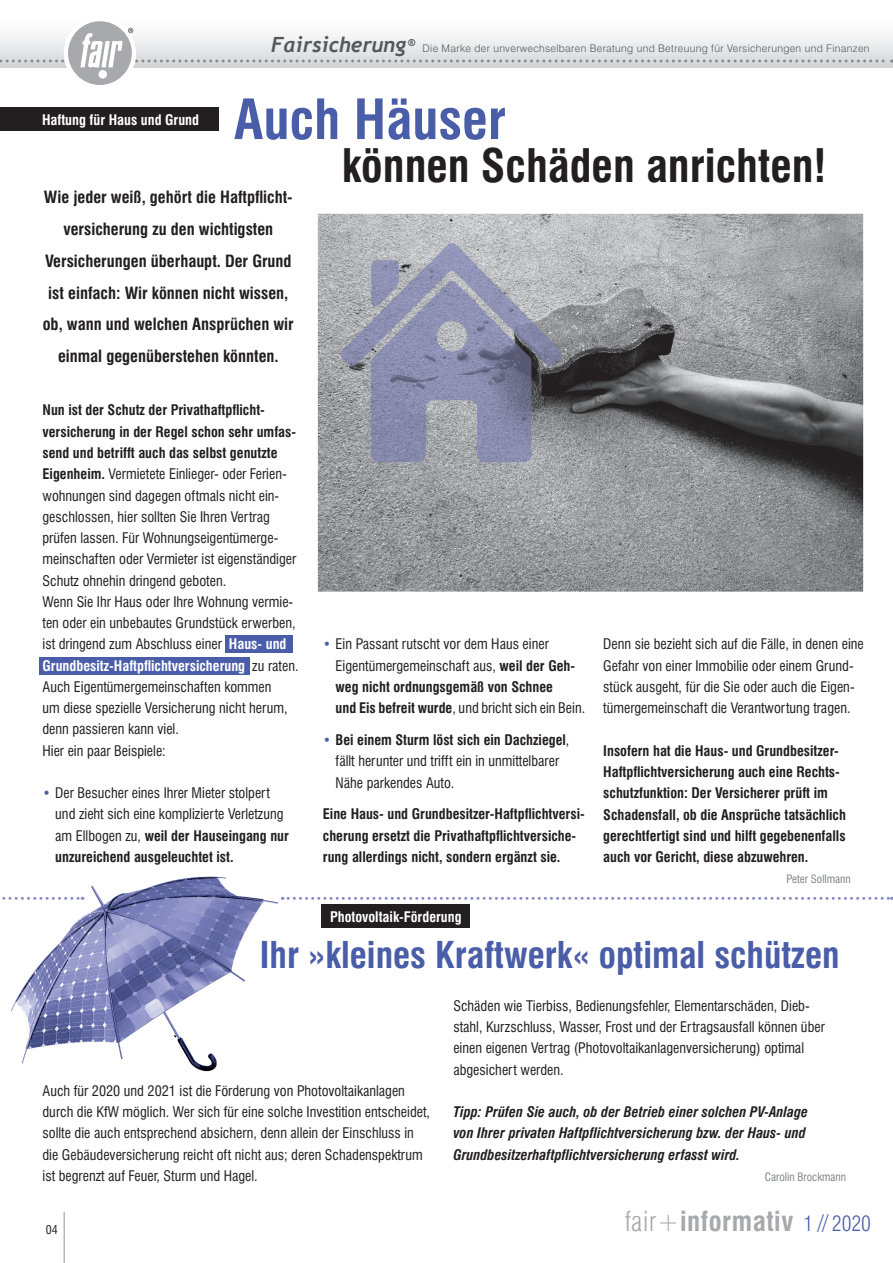
<style>
.page{position:relative;width:893px;height:1263px;background:#fff}
.page>*{position:absolute;margin:0;border:0;box-sizing:border-box;transform-origin:0 0}
.t1{font:700 condensed 54px "Swiss 721 BT";color:#4a5da9}
.t2{font:700 condensed 45px "Swiss 721 BT";color:#231f20}
.t3{font:700 condensed 36px "Swiss 721 BT";color:#4a5da9}
.t4{font:700 condensed 27px "Swiss 721 BT";letter-spacing:.02em;color:#a8a9ad}
.t5{font:italic 700 21px "Trebuchet";color:#57585a}
.t6{font:700 condensed 16.5px/32px "Swiss 721 BT";color:#231f20;text-align:center}
.t7{font:condensed 14.25px/21.3px "Swiss 721 BT";color:#231f20}
.t8{font:700 condensed 14.25px/21.3px "Swiss 721 BT";color:#231f20}
.t9{font:italic 700 condensed 14.25px/21.3px "Swiss 721 BT";color:#231f20}
.t10{font:700 condensed 14.25px "Swiss 721 BT";color:#fff}
.t11{font:condensed 12px "Swiss 721 BT";color:#231f20}
.t12{font:condensed 11.25px "Swiss 721 BT";color:#808285}
.t13{font:300 10.5px "Swiss 721 BT";letter-spacing:.03em;color:#57585a}
.s1{font-weight:700}
.s2{font-weight:700;color:#fff}
.s3{color:#4a5da9}
.s4{font-weight:300}
.s5{font-weight:300;font-size:21px;color:#4a5da9}
</style>
<div class="page">
<svg style="left:282px;top:897px;width:610px;height:3px"></svg>
<img style="left:10px;top:876px;width:268px;height:196px">
<div style="left:225px;top:635px;width:68px;height:17px;background:#4a5da9"></div>
<div style="left:39px;top:658px;width:211px;height:17px;background:#4a5da9"></div>
<div style="left:0;top:107px;width:218px;height:24px;background:#231f20"></div>
<div style="left:68px;top:21px;width:64px;height:64px;background:#a8a9ad;border-radius:50%"></div>
<div style="left:99px;top:70px;width:8px;height:9px;background:#fff;border-radius:50%"></div>
<svg style="left:0;top:28px;width:892px;height:39px"></svg>
<hr style="left:64px;top:1212px;width:1px;height:51px;background:#939598">
<img style="left:318px;top:214px;width:545px;height:378px">
<img style="left:338px;top:238px;width:230px;height:230px">
<div style="left:322px;top:904px;width:148px;height:24px;background:#231f20"></div>
<svg style="left:2px;top:897px;width:81px;height:3px"></svg>
<p class="t10" style="left:42px;top:111px;width:159px">Haftung für Haus und Grund</p>
<h3 class="t5" style="left:271px;top:32px;width:146px">Fairsicherung<sup>®</sup></h3>
<p class="t13" style="left:423px;top:42px;width:449px">Die Marke der unverwechselbaren Beratung und Betreuung für Versicherungen und Finanzen</p>
<h1 class="t1" style="left:234px;top:87px;width:274px">Auch Häuser</h1>
<h2 class="t2" style="left:342px;top:138px;width:486px">können Schäden anrichten!</h2>
<p class="t6" style="left:43px;top:181px;width:253px">Wie jeder weiß, gehört die Haftpflicht&shy;versicherung zu den wichtigsten Versicherungen überhaupt. Der Grund ist einfach: Wir können nicht wissen, ob, wann und welchen Ansprüchen wir einmal gegenüberstehen könnten.</p>
<p class="t7" style="left:43px;top:400px;width:258px"><span class="s1">Nun ist der Schutz der Privathaftpflicht&shy;versicherung in der Regel schon sehr umfas&shy;send und betrifft auch das selbst genutzte Eigenheim.</span> Vermietete Einlieger- oder Ferien&shy;wohnungen sind dagegen oftmals nicht ein&shy;geschlossen, hier sollten Sie Ihren Vertrag prüfen lassen. Für Wohnungseigentümerge&shy;meinschaften oder Vermieter ist eigenständiger Schutz ohnehin dringend geboten.<br>Wenn Sie Ihr Haus oder Ihre Wohnung vermie&shy;ten oder ein unbebautes Grundstück erwerben, ist dringend zum Abschluss einer <span class="s2">Haus- und Grundbesitz-Haftpflichtversicherung</span> zu raten.<br>Auch Eigentümergemeinschaften kommen<br>um diese spezielle Versicherung nicht herum, denn passieren kann viel.<br>Hier ein paar Beispiele:</p>
<p class="t7" style="left:55px;top:782px;width:235px;text-indent:-13px"><span class="s3">•</span> Der Besucher eines Ihrer Mieter stolpert und zieht sich eine komplizierte Verletzung am Ellbogen zu, <span class="s1">weil der Hauseingang nur unzureichend ausgeleuchtet ist.</span></p>
<p class="t7" style="left:336px;top:633px;width:251px;text-indent:-13px"><span class="s3">•</span> Ein Passant rutscht vor dem Haus einer Eigentümergemeinschaft aus, <span class="s1">weil der Geh&shy;weg nicht ordnungsgemäß von Schnee<br>und Eis befreit wurde</span>, und bricht sich ein Bein.</p>
<p class="t7" style="left:336px;top:729px;width:235px;text-indent:-13px"><span class="s3">•</span> <span class="s1">Bei einem Sturm löst sich ein Dachziegel</span>, fällt herunter und trifft ein in unmittelbarer<br>Nähe parkendes Auto.</p>
<p class="t8" style="left:323px;top:804px;width:263px">Eine Haus- und Grundbesitzer-Haftpflichtversi&shy;cherung ersetzt die Privathaftpflichtversiche&shy;rung allerdings nicht, sondern ergänzt sie.</p>
<p class="t10" style="left:330px;top:909px;width:133px">Photovoltaik-Förderung</p>
<p class="t7" style="left:603px;top:633px;width:262px">Denn sie bezieht sich auf die Fälle, in denen eine Gefahr von einer Immobilie oder einem Grund&shy;stück ausgeht, für die Sie oder auch die Eigen&shy;tümergemeinschaft die Verantwortung tragen.</p>
<p class="t8" style="left:603px;top:740px;width:244px">Insofern hat die Haus- und Grundbesitzer-Haftpflichtversicherung auch eine Rechts&shy;schutzfunktion: Der Versicherer prüft im Schadensfall, ob die Ansprüche tatsächlich gerechtfertigt sind und hilft gegebenenfalls auch vor Gericht, diese abzuwehren.</p>
<p class="t12" style="left:787px;top:872px;width:66px">Peter Sollmann</p>
<h3 class="t3" style="left:260px;top:933px;width:581px">Ihr »kleines Kraftwerk« optimal schützen</h3>
<p class="t7" style="left:43px;top:1080px;width:389px">Auch für 2020 und 2021 ist die Förderung von Photovoltaikanlagen durch die KfW möglich. Wer sich für eine solche Investition entscheidet, sollte die auch entsprechend absichern, denn allein der Einschluss in die Gebäudeversicherung reicht oft nicht aus; deren Schadenspektrum ist begrenzt auf Feuer, Sturm und Hagel.</p>
<p class="t11" style="left:46px;top:1222px;width:13px">04</p>
<p class="t7" style="left:453px;top:995px;width:373px">Schäden wie Tierbiss, Bedienungsfehler, Elementarschäden, Dieb&shy;stahl, Kurzschluss, Wasser, Frost und der Ertragsausfall können über einen eigenen Vertrag (Photovoltaikanlagenversicherung) optimal abgesichert werden.</p>
<p class="t9" style="left:453px;top:1101px;width:356px">Tipp: Prüfen Sie auch, ob der Betrieb einer solchen PV-Anlage von Ihrer privaten Haftpflichtversicherung bzw. der Haus- und<br>Grundbesitzerhaftpflichtversicherung erfasst wird.</p>
<p class="t12" style="left:765px;top:1170px;width:83px">Carolin Brockmann</p>
<h3 class="t4" style="left:625px;top:1205px;width:248px"><span class="s4">fair+</span>informativ <span class="s5">1 // 2020</span></h3>
</div>
